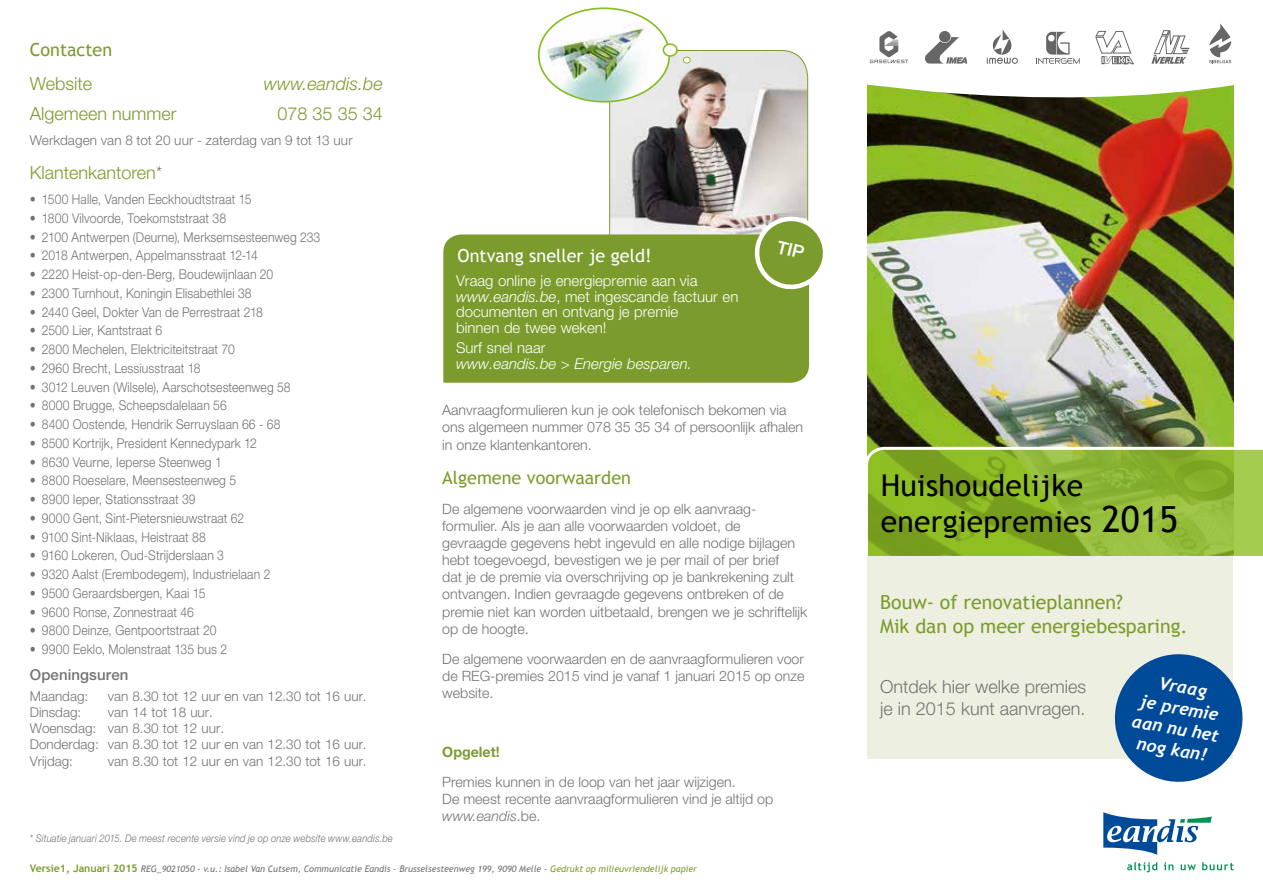
<style>
.page{position:relative;width:1263px;height:893px;background:#fff}
.page>*{position:absolute;margin:0;border:0;box-sizing:border-box;transform-origin:0 0}
.t1{font:30px/36px "Trebuchet MS";letter-spacing:.01em;color:#000}
.t2{font:19.5px/23.4px "Trebuchet MS";color:#7b9c2d}
.t3{font:300 18px "Helvetica Neue LT Std";color:#7b9c2d}
.t4{font:300 18px/21.6px "Helvetica Neue LT Std";color:#747373}
.t5{font:18px "Trebuchet MS";color:#7b9c2d}
.t6{font:18px "Trebuchet MS";color:#fff}
.t7{font:italic 300 18px "Helvetica Neue LT Std";color:#7b9c2d}
.t8{font:italic 700 17.55px/21px "Trebuchet";color:#fff;text-align:center}
.t9{font:300 15px/15.8px "Helvetica Neue LT Std";color:#fff}
.t10{font:italic 300 15px "Helvetica Neue LT Std";color:#fff}
.t11{font:500 15px "Helvetica Neue LT Std";letter-spacing:.01em;color:#747373}
.t12{font:300 14.25px/17.1px "Helvetica Neue LT Std";color:#747373}
.t13{font:700 14.25px "Helvetica Neue LT Std";color:#7b9c2d}
.t14{font:300 13.5px "Helvetica Neue LT Std";letter-spacing:.01em;color:#747373;scale:.9 1}
.t15{font:300 13.5px/16.2px "Helvetica Neue LT Std";letter-spacing:.01em;color:#747373}
.t16{font:italic 300 10.5px "Helvetica Neue LT Std";letter-spacing:.02em;color:#747373;scale:.9 1}
.t17{font:italic 9px "Trebuchet MS";color:#747373}
.s1{font-style:italic;color:#747373}
.s2{font-style:italic}
.s3{font-weight:700;font-style:normal;font-size:10.5px;color:#7b9c2d}
.s4{color:#7b9c2d}
.s5{font-size:36px}
</style>
<div class="page">
<img style="left:539px;top:8px;width:129px;height:94px">
<div style="left:663px;top:44px;width:14px;height:12px;background:#fff;border-radius:50%"></div>
<div style="left:663px;top:43px;width:15px;height:14px;border:2px solid #87bc25;border-radius:50%"></div>
<img style="left:867px;top:101px;width:366px;height:344px">
<svg style="left:867px;top:445px;width:396px;height:111px;background:#8fb735"></svg>
<div style="left:443px;top:234px;width:366px;height:149px;background:#7b9c2d"></div>
<svg style="left:1103px;top:812px;width:109px;height:43px"></svg>
<svg style="left:1127px;top:862px;width:30px;height:10px"></svg>
<svg style="left:1164px;top:862px;width:9px;height:8px"></svg>
<svg style="left:1180px;top:864px;width:16px;height:6px"></svg>
<svg style="left:1202px;top:862px;width:32px;height:8px"></svg>
<div style="left:867px;top:556px;width:366px;height:202px;background:#edefe0"></div>
<svg style="left:867px;top:23px;width:367px;height:78px"></svg>
<svg style="left:1110px;top:654px;width:133px;height:128px"></svg>
<svg style="left:609px;top:50px;width:214px;height:241px;background:#acb194"></svg>
<h3 class="t5" style="left:30px;top:39px;width:84px">Contacten</h3>
<h3 class="t3" style="left:30px;top:73px;width:64px">Website</h3>
<h3 class="t7" style="left:264px;top:73px;width:121px">www.eandis.be</h3>
<h3 class="t3" style="left:30px;top:103px;width:148px">Algemeen nummer</h3>
<h3 class="t3" style="left:278px;top:103px;width:107px">078 35 35 34</h3>
<p class="t15" style="left:30px;top:132px;width:324px">Werkdagen van 8 tot 20 uur - zaterdag van 9 tot 13 uur</p>
<h3 class="t3" style="left:30px;top:162px;width:133px">Klantenkantoren<span class="s1">*</span></h3>
<p class="t14" style="left:30px;top:191px;width:248px">• 1500 Halle, Vanden Eeckhoudtstraat 15</p>
<p class="t14" style="left:30px;top:210px;width:220px">• 1800 Vilvoorde, Toekomststraat 38</p>
<p class="t14" style="left:30px;top:228px;width:324px">• 2100 Antwerpen (Deurne), Merksemsesteenweg 233</p>
<p class="t14" style="left:30px;top:247px;width:255px">• 2018 Antwerpen, Appelmansstraat 12-14</p>
<p class="t14" style="left:30px;top:266px;width:272px">• 2220 Heist-op-den-Berg, Boudewijnlaan 20</p>
<p class="t14" style="left:30px;top:285px;width:248px">• 2300 Turnhout, Koningin Elisabethlei 38</p>
<p class="t14" style="left:30px;top:303px;width:261px">• 2440 Geel, Dokter Van de Perrestraat 218</p>
<p class="t14" style="left:30px;top:322px;width:149px">• 2500 Lier, Kantstraat 6</p>
<p class="t14" style="left:30px;top:341px;width:229px">• 2800 Mechelen, Elektriciteitstraat 70</p>
<p class="t14" style="left:30px;top:360px;width:191px">• 2960 Brecht, Lessiusstraat 18</p>
<p class="t14" style="left:30px;top:378px;width:291px">• 3012 Leuven (Wilsele), Aarschotsesteenweg 58</p>
<p class="t14" style="left:30px;top:397px;width:220px">• 8000 Brugge, Scheepsdalelaan 56</p>
<p class="t14" style="left:30px;top:416px;width:280px">• 8400 Oostende, Hendrik Serruyslaan 66 - 68</p>
<p class="t14" style="left:30px;top:435px;width:254px">• 8500 Kortrijk, President Kennedypark 12</p>
<p class="t14" style="left:30px;top:453px;width:215px">• 8630 Veurne, Ieperse Steenweg 1</p>
<p class="t14" style="left:30px;top:472px;width:231px">• 8800 Roeselare, Meensesteenweg 5</p>
<p class="t14" style="left:30px;top:491px;width:186px">• 8900 Ieper, Stationsstraat 39</p>
<p class="t14" style="left:30px;top:510px;width:240px">• 9000 Gent, Sint-Pietersnieuwstraat 62</p>
<p class="t14" style="left:30px;top:528px;width:197px">• 9100 Sint-Niklaas, Heistraat 88</p>
<p class="t14" style="left:30px;top:547px;width:217px">• 9160 Lokeren, Oud-Strijderslaan 3</p>
<p class="t14" style="left:30px;top:566px;width:269px">• 9320 Aalst (Erembodegem), Industrielaan 2</p>
<p class="t14" style="left:30px;top:585px;width:197px">• 9500 Geraardsbergen, Kaai 15</p>
<p class="t14" style="left:30px;top:603px;width:184px">• 9600 Ronse, Zonnestraat 46</p>
<p class="t14" style="left:30px;top:622px;width:209px">• 9800 Deinze, Gentpoortstraat 20</p>
<p class="t14" style="left:30px;top:641px;width:221px">• 9900 Eeklo, Molenstraat 135 bus 2</p>
<p class="t11" style="left:30px;top:666px;width:100px">Openingsuren</p>
<p class="t15" style="left:30px;top:688px;width:60px">Maandag:</p>
<p class="t15" style="left:108px;top:688px;width:260px">van 8.30 tot 12 uur en van 12.30 tot 16 uur.</p>
<p class="t15" style="left:30px;top:704px;width:53px">Dinsdag:</p>
<p class="t15" style="left:30px;top:704px;width:338px;text-indent:78px">van 14 tot 18 uur.<br>Woensdag: van 8.30 tot 12 uur.<br>Donderdag: van 8.30 tot 12 uur en van 12.30 tot 16 uur.<br>Vrijdag:</p>
<p class="t15" style="left:108px;top:752px;width:260px">van 8.30 tot 12 uur en van 12.30 tot 16 uur.</p>
<p class="t16" style="left:30px;top:832px;width:405px">* Situatie januari 2015. De meest recente versie vind je op onze website www.eandis.be</p>
<h3 class="t6" style="left:458px;top:245px;width:196px">Ontvang sneller je geld!</h3>
<p class="t9" style="left:456px;top:272px;width:284px">Vraag online je energiepremie aan via <span class="s2">www.eandis.be</span>, met ingescande factuur en documenten en ontvang je premie<br>binnen de twee weken!</p>
<p class="t9" style="left:456px;top:340px;width:91px">Surf snel naar</p>
<p class="t10" style="left:456px;top:355px;width:237px">www.eandis.be &gt; Energie besparen.</p>
<p class="t12" style="left:442px;top:400px;width:362px;line-height:17.5px">Aanvraagformulieren kun je ook telefonisch bekomen via ons algemeen nummer 078 35 35 34 of persoonlijk afhalen in onze klantenkantoren.</p>
<h3 class="t5" style="left:442px;top:467px;width:190px">Algemene voorwaarden</h3>
<p class="t12" style="left:442px;top:500px;width:367px">De algemene voorwaarden vind je op elk aanvraag&shy;formulier. Als je aan alle voorwaarden voldoet, de gevraagde gegevens hebt ingevuld en alle nodige bijlagen hebt toegevoegd, bevestigen we je per mail of per brief<br>dat je de premie via overschrijving op je bankrekening zult ontvangen. Indien gevraagde gegevens ontbreken of de premie niet kan worden uitbetaald, brengen we je schriftelijk op de hoogte.</p>
<p class="t12" style="left:442px;top:650px;width:364px;text-align:justify">De algemene voorwaarden en de aanvraagformulieren voor de REG-premies 2015 vind je vanaf 1 januari 2015 op onze website.</p>
<p class="t13" style="left:442px;top:743px;width:59px">Opgelet!</p>
<p class="t12" style="left:442px;top:773px;width:333px">Premies kunnen in de loop van het jaar wijzigen.<br>De meest recente aanvraagformulieren vind je altijd op <span class="s2">www.eandis</span>.be.</p>
<p class="t17" style="left:30px;top:863px;width:669px"><span class="s3">Versie1, Januari 2015</span> REG_9021050 - v.u.: Isabel Van Cutsem, Communicatie Eandis - Brusselsesteenweg 199, 9090 Melle - <span class="s4">Gedrukt op milieuvriendelijk papier</span></p>
<h1 class="t1" style="left:881px;top:468px;width:299px">Huishoudelijke energiepremies <span class="s5">2015</span></h1>
<h2 class="t2" style="left:880px;top:591px;width:309px">Bouw- of renovatieplannen?<br>Mik dan op meer energiebesparing.</h2>
<h3 class="t4" style="left:880px;top:675px;width:207px">Ontdek hier welke premies je in 2015 kunt aanvragen.</h3>
<p class="t8" style="left:1141px;top:669px;width:89px;rotate:10deg">Vraag<br>je premie aan nu het nog kan!</p>
</div>
